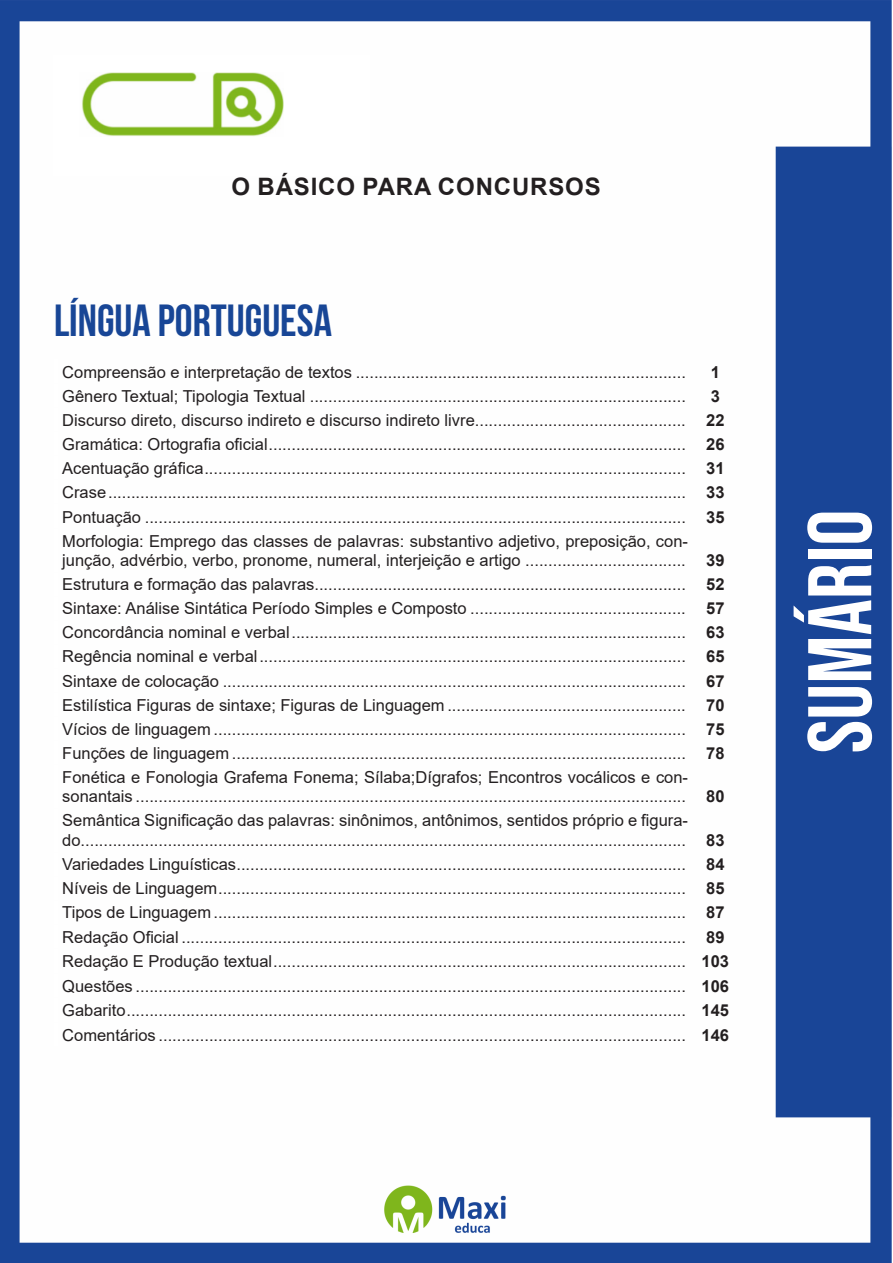
<style>
.page{position:relative;width:893px;height:1263px;background:#fff}
.page>*{position:absolute;margin:0;border:0;box-sizing:border-box;transform-origin:0 0}
.t1{font:90px "Bebas Neue";color:#fff}
.t2{font:700 45px "Bebas Neue";color:#184696}
.t3{font:700 24px "Arial";letter-spacing:.035em;color:#231f20}
.ALTERNATIVAS{font:16.5px/19.8px "Arial";color:#231f20}
.INDICE{font:700 16.5px "Arial";color:#231f20}
</style>
<div class="page">
<img style="left:0;top:0;width:892px;height:1263px">
<div style="left:53px;top:55px;width:317px;height:121px;background:#fff"></div>
<img style="left:82px;top:72px;width:201px;height:64px">
<hr style="left:54px;top:359px;width:4px;height:25px;background:#fff">
<hr style="left:54px;top:384px;width:4px;height:24px;background:#fff">
<hr style="left:54px;top:408px;width:4px;height:24px;background:#fff">
<hr style="left:54px;top:432px;width:4px;height:24px;background:#fff">
<hr style="left:54px;top:456px;width:4px;height:24px;background:#fff">
<hr style="left:54px;top:480px;width:4px;height:24px;background:#fff">
<hr style="left:54px;top:504px;width:4px;height:25px;background:#fff">
<hr style="left:54px;top:529px;width:4px;height:43px;background:#fff">
<hr style="left:54px;top:572px;width:4px;height:24px;background:#fff">
<hr style="left:54px;top:596px;width:4px;height:24px;background:#fff">
<hr style="left:54px;top:620px;width:4px;height:24px;background:#fff">
<hr style="left:54px;top:644px;width:4px;height:24px;background:#fff">
<hr style="left:54px;top:668px;width:4px;height:24px;background:#fff">
<hr style="left:54px;top:692px;width:4px;height:24px;background:#fff">
<hr style="left:54px;top:716px;width:4px;height:24px;background:#fff">
<hr style="left:54px;top:740px;width:4px;height:24px;background:#fff">
<hr style="left:54px;top:764px;width:4px;height:44px;background:#fff">
<hr style="left:54px;top:808px;width:4px;height:44px;background:#fff">
<hr style="left:54px;top:852px;width:4px;height:24px;background:#fff">
<hr style="left:54px;top:876px;width:4px;height:24px;background:#fff">
<hr style="left:54px;top:900px;width:4px;height:24px;background:#fff">
<hr style="left:54px;top:924px;width:4px;height:25px;background:#fff">
<hr style="left:54px;top:949px;width:4px;height:24px;background:#fff">
<hr style="left:54px;top:973px;width:4px;height:24px;background:#fff">
<hr style="left:54px;top:997px;width:4px;height:25px;background:#fff">
<hr style="left:54px;top:1022px;width:4px;height:24px;background:#fff">
<p class="t3" style="left:231px;top:170px;width:371px">O BÁSICO PARA CONCURSOS</p>
<p class="t2" style="left:54px;top:295px;width:279px">LÍNGUA PORTUGUESA</p>
<p class="ALTERNATIVAS" style="left:62px;top:362px;width:625px">Compreensão e interpretação de textos ........................................................................</p>
<p class="INDICE" style="left:711px;top:360px;width:11px">1</p>
<p class="ALTERNATIVAS" style="left:62px;top:386px;width:625px">Gênero Textual; Tipologia Textual ..................................................................................</p>
<p class="INDICE" style="left:711px;top:384px;width:11px">3</p>
<p class="ALTERNATIVAS" style="left:62px;top:410px;width:625px">Discurso direto, discurso indireto e discurso indireto livre..............................................</p>
<p class="INDICE" style="left:706px;top:408px;width:20px">22</p>
<p class="ALTERNATIVAS" style="left:62px;top:434px;width:625px">Gramática: Ortografia oficial...........................................................................................</p>
<p class="INDICE" style="left:706px;top:432px;width:20px">26</p>
<p class="ALTERNATIVAS" style="left:62px;top:458px;width:625px">Acentuação gráfica.........................................................................................................</p>
<p class="INDICE" style="left:706px;top:456px;width:20px">31</p>
<p class="ALTERNATIVAS" style="left:62px;top:482px;width:625px">Crase..............................................................................................................................</p>
<p class="INDICE" style="left:706px;top:480px;width:20px">33</p>
<p class="ALTERNATIVAS" style="left:62px;top:507px;width:625px">Pontuação ......................................................................................................................</p>
<p class="INDICE" style="left:706px;top:505px;width:20px">35</p>
<p class="ALTERNATIVAS" style="left:62px;top:531px;width:627px">Morfologia: Emprego das classes de palavras: substantivo adjetivo, preposição, con&shy;junção, advérbio, verbo, pronome, numeral, interjeição e artigo ...................................</p>
<p class="INDICE" style="left:706px;top:549px;width:20px">39</p>
<p class="ALTERNATIVAS" style="left:62px;top:575px;width:625px">Estrutura e formação das palavras.................................................................................</p>
<p class="INDICE" style="left:706px;top:573px;width:20px">52</p>
<p class="ALTERNATIVAS" style="left:62px;top:599px;width:625px">Sintaxe: Análise Sintática Período Simples e Composto ...............................................</p>
<p class="INDICE" style="left:706px;top:597px;width:20px">57</p>
<p class="ALTERNATIVAS" style="left:62px;top:623px;width:625px">Concordância nominal e verbal......................................................................................</p>
<p class="INDICE" style="left:706px;top:621px;width:20px">63</p>
<p class="ALTERNATIVAS" style="left:62px;top:647px;width:625px">Regência nominal e verbal.............................................................................................</p>
<p class="INDICE" style="left:706px;top:645px;width:20px">65</p>
<p class="ALTERNATIVAS" style="left:62px;top:671px;width:625px">Sintaxe de colocação .....................................................................................................</p>
<p class="INDICE" style="left:706px;top:669px;width:20px">67</p>
<p class="ALTERNATIVAS" style="left:62px;top:695px;width:625px">Estilística Figuras de sintaxe; Figuras de Linguagem ....................................................</p>
<p class="INDICE" style="left:706px;top:693px;width:20px">70</p>
<p class="ALTERNATIVAS" style="left:62px;top:719px;width:625px">Vícios de linguagem .......................................................................................................</p>
<p class="INDICE" style="left:706px;top:717px;width:20px">75</p>
<p class="ALTERNATIVAS" style="left:62px;top:743px;width:625px">Funções de linguagem ...................................................................................................</p>
<p class="INDICE" style="left:706px;top:741px;width:20px">78</p>
<p class="ALTERNATIVAS" style="left:62px;top:767px;width:627px">Fonética e Fonologia Grafema Fonema; Sílaba;Dígrafos; Encontros vocálicos e con&shy;sonantais ........................................................................................................................</p>
<p class="INDICE" style="left:706px;top:785px;width:20px">80</p>
<p class="ALTERNATIVAS" style="left:62px;top:810px;width:627px">Semântica Significação das palavras: sinônimos, antônimos, sentidos próprio e figura&shy;do....................................................................................................................................</p>
<p class="INDICE" style="left:706px;top:829px;width:20px">83</p>
<p class="ALTERNATIVAS" style="left:62px;top:854px;width:625px">Variedades Linguísticas..................................................................................................</p>
<p class="INDICE" style="left:706px;top:853px;width:20px">84</p>
<p class="ALTERNATIVAS" style="left:62px;top:878px;width:625px">Níveis de Linguagem......................................................................................................</p>
<p class="INDICE" style="left:706px;top:877px;width:20px">85</p>
<p class="ALTERNATIVAS" style="left:62px;top:902px;width:625px">Tipos de Linguagem .......................................................................................................</p>
<p class="INDICE" style="left:706px;top:901px;width:20px">87</p>
<p class="ALTERNATIVAS" style="left:62px;top:927px;width:625px">Redação Oficial ..............................................................................................................</p>
<p class="INDICE" style="left:706px;top:925px;width:20px">89</p>
<p class="ALTERNATIVAS" style="left:62px;top:951px;width:625px">Redação E Produção textual..........................................................................................</p>
<p class="INDICE" style="left:702px;top:949px;width:29px">103</p>
<p class="ALTERNATIVAS" style="left:62px;top:976px;width:625px">Questões ........................................................................................................................</p>
<p class="INDICE" style="left:702px;top:974px;width:29px">106</p>
<p class="ALTERNATIVAS" style="left:62px;top:1000px;width:625px">Gabarito..........................................................................................................................</p>
<p class="INDICE" style="left:702px;top:999px;width:29px">145</p>
<p class="ALTERNATIVAS" style="left:62px;top:1025px;width:625px">Comentários ...................................................................................................................</p>
<p class="INDICE" style="left:702px;top:1023px;width:29px">146</p>
<h1 class="t1" style="left:789px;top:753px;width:245px;rotate:-90deg">sumário</h1>
</div>
